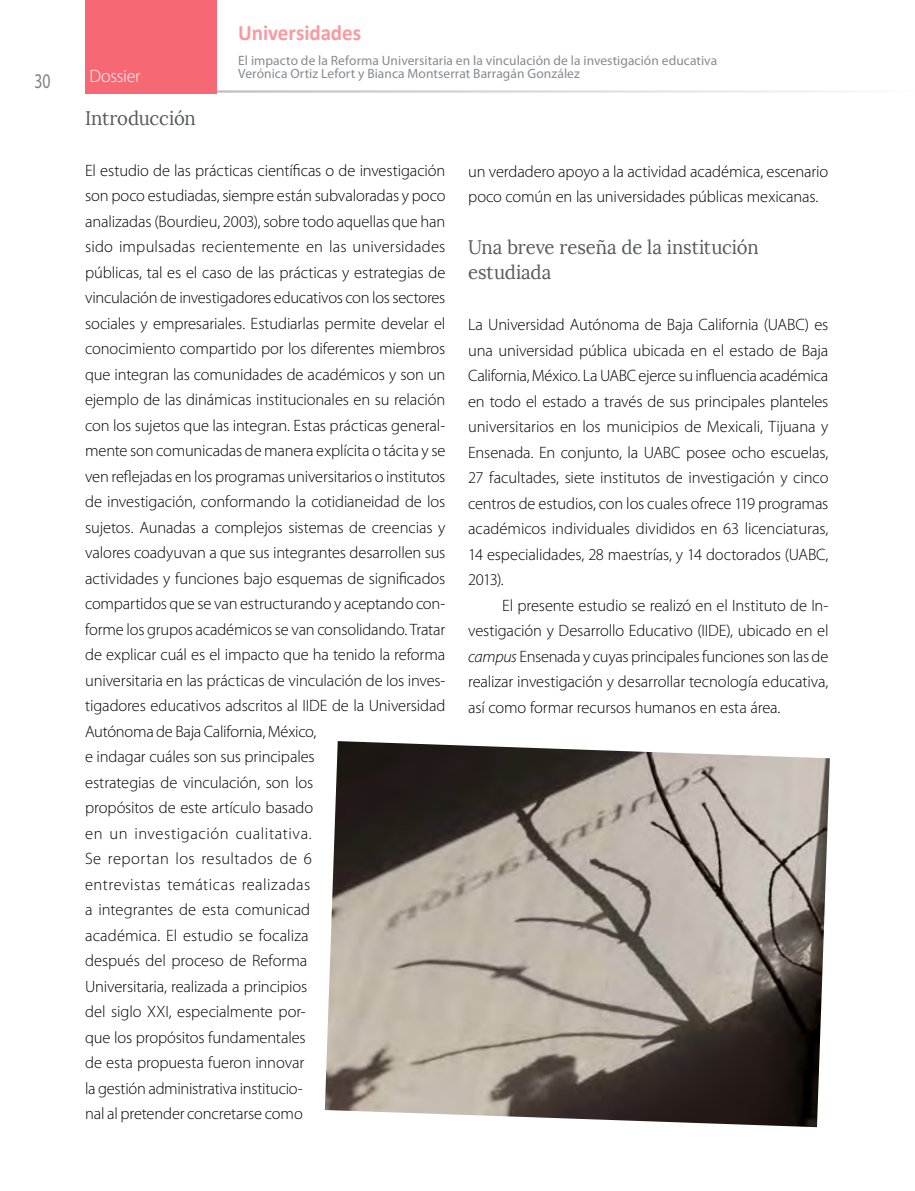
<style>
.page{position:relative;width:915px;height:1191px;background:#fff}
.page>*{position:absolute;margin:0;border:0;box-sizing:border-box;transform-origin:0 0}
.t1{font:700 22.05px "Calibri";letter-spacing:-.005em;color:#f999a1;scale:.95 1}
.t2{font:21px "Myriad Pro";color:#808285;scale:.75 1}
.t3{font:19.5px/25.5px "Lora";letter-spacing:-.005em;color:#58595b;scale:.95 1}
.t4{font:300 18px "Myriad Pro";letter-spacing:-.015em;color:#fff}
.t5{font:300 16.5px/25.5px "Myriad Pro";letter-spacing:-.005em;color:#000}
.t6{font:13.5px/13.5px "Myriad Pro";letter-spacing:.005em;color:#888a8d}
.s1{font-style:italic}
</style>
<div class="page">
<img style="left:325px;top:741px;width:504px;height:386px">
<div style="left:85px;top:0;width:132px;height:94px;background:#f66974"></div>
<p class="t2" style="left:34px;top:68px;width:23px">30</p>
<p class="t4" style="left:89px;top:66px;width:53px">Dossier</p>
<h1 class="t1" style="left:238px;top:19px;width:131px">Universidades</h1>
<p class="t6" style="left:238px;top:53px;width:480px">El impacto de la Reforma Universitaria en la vinculación de la investigación educativa<br>Verónica Ortiz Lefort y Bianca Montserrat Barragán González</p>
<p class="t3" style="left:85px;top:105px;width:118px">Introducción</p>
<p class="t5" style="left:85px;top:157px;width:362px">El estudio de las prácticas científicas o de investigación son poco estudiadas, siempre están subvaloradas y poco analizadas (Bourdieu, 2003), sobre todo aquellas que han sido impulsadas recientemente en las universidades públicas, tal es el caso de las prácticas y estrategias de vinculación de investigadores educativos con los sectores sociales y empresariales. Estudiarlas permite develar el conocimiento compartido por los diferentes miembros que integran las comunidades de académicos y son un ejemplo de las dinámicas institucionales en su relación con los sujetos que las integran. Estas prácticas general&shy;mente son comunicadas de manera explícita o tácita y se ven reflejadas en los programas universitarios o institutos de investigación, conformando la cotidianeidad de los sujetos. Aunadas a complejos sistemas de creencias y valores coadyuvan a que sus integrantes desarrollen sus actividades y funciones bajo esquemas de significados compartidos que se van estructurando y aceptando con&shy;forme los grupos académicos se van consolidando. Tratar de explicar cuál es el impacto que ha tenido la reforma universitaria en las prácticas de vinculación de los inves&shy;tigadores educativos adscritos al IIDE de la Universidad Autónoma de Baja California, México,<br>e indagar cuáles son sus principales<br>estrategias de vinculación, son los<br>propósitos de este artículo basado<br>en un investigación cualitativa.<br>Se reportan los resultados de 6<br>entrevistas temáticas realizadas<br>a integrantes de esta comunicad<br>académica. El estudio se focaliza<br>después del proceso de Reforma<br>Universitaria, realizada a principios<br>del siglo XXI, especialmente por-<br>que los propósitos fundamentales<br>de esta propuesta fueron innovar<br>la gestión administrativa institucio-<br>nal al pretender concretarse como</p>
<p class="t5" style="left:468px;top:158px;width:361px">un verdadero apoyo a la actividad académica, escenario poco común en las universidades públicas mexicanas.</p>
<p class="t3" style="left:468px;top:234px;width:307px">Una breve reseña de la institución estudiada</p>
<p class="t5" style="left:468px;top:312px;width:362px;text-align:justify">La Universidad Autónoma de Baja California (UABC) es una universidad pública ubicada en el estado de Baja California, México. La UABC ejerce su influencia académica en todo el estado a través de sus principales planteles universitarios en los municipios de Mexicali, Tijuana y Ensenada. En conjunto, la UABC posee ocho escuelas, 27 facultades, siete institutos de investigación y cinco centros de estudios, con los cuales ofrece 119 programas académicos individuales divididos en 63 licenciaturas, 14 especialidades, 28 maestrías, y 14 doctorados (UABC, 2013).</p>
<p class="t5" style="left:468px;top:592px;width:362px;text-align:justify;text-indent:34px">El presente estudio se realizó en el Instituto de In&shy;vestigación y Desarrollo Educativo (IIDE), ubicado en el <span class="s1">campus</span> Ensenada y cuyas principales funciones son las de realizar investigación y desarrollar tecnología educativa, así como formar recursos humanos en esta área.</p>
</div>
